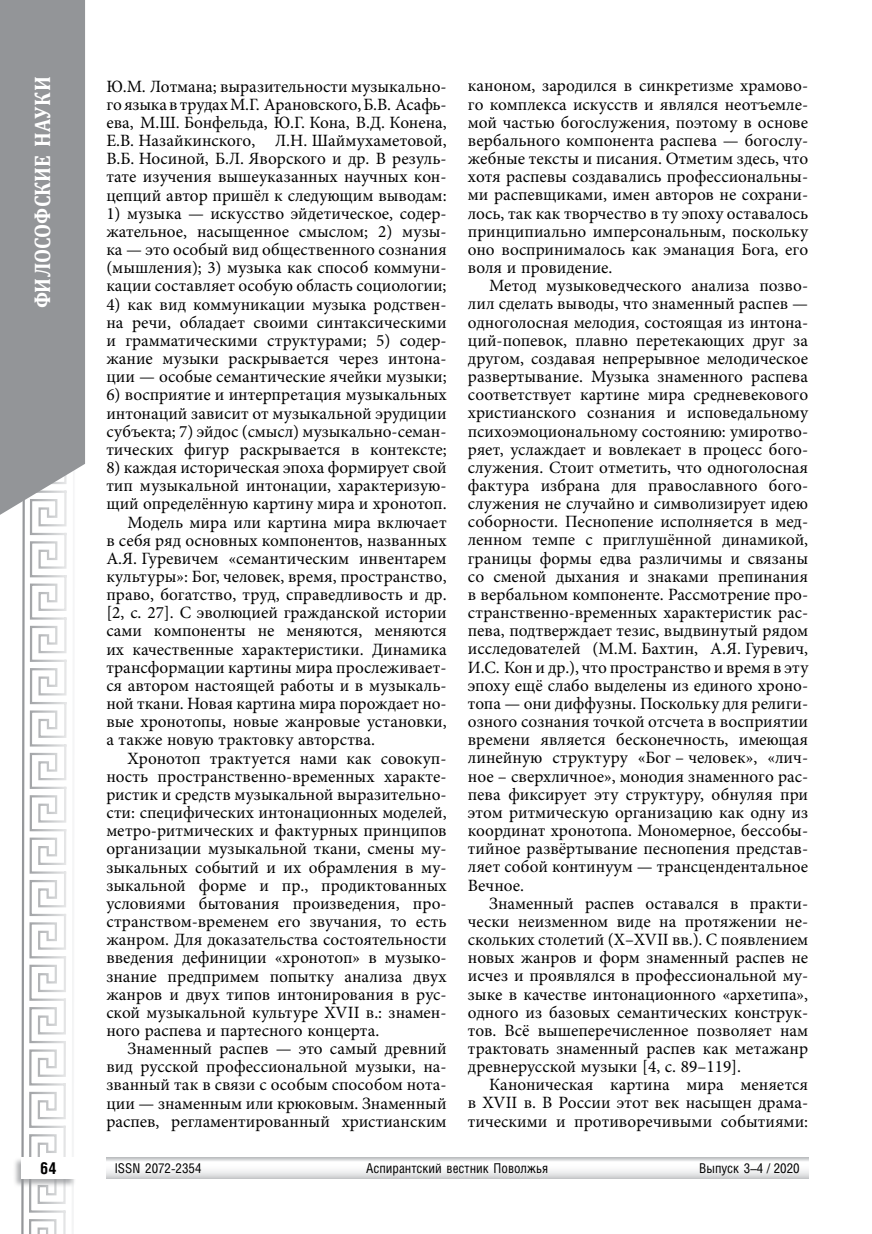
<style>
.page{position:relative;width:872px;height:1234px;background:#fff}
.page>*{position:absolute;margin:0;border:0;box-sizing:border-box;transform-origin:0 0}
.t1{font:700 22.5px "Cambria";letter-spacing:.005em;color:#fff;scale:.9 1}
.t2{font:17.25px/18.1px "Minion Pro";color:#000;text-align:justify}
.t3{font:700 16.5px "Helios Cond C";color:#000}
.t4{font:13.5px "Helios Cond C";color:#000}
</style>
<div class="page">
<svg style="left:21px;top:527px;width:52px;height:706px"></svg>
<svg style="left:0;top:0;width:85px;height:527px;background:#999b9e"></svg>
<svg style="left:106px;top:1157px;width:702px;height:21px"></svg>
<div style="left:12px;top:1156px;width:64px;height:31px;background:#939598;opacity:.75"></div>
<div style="left:21px;top:1157px;width:54px;height:21px;background:#fff"></div>
<h1 class="t1" style="left:27px;top:308px;width:259px;rotate:-90deg">ФИЛОСОФСКИЕ НАУКИ</h1>
<p class="t3" style="left:40px;top:1158px;width:18px">64</p>
<p class="t2" style="left:106px;top:77px;width:342px">Ю.М. Лотмана; выразительности музыкально&shy;го языка в трудах М.Г. Арановского, Б.В. Асафь&shy;ева, М.Ш. Бонфельда, Ю.Г. Кона, В.Д. Конена, Е.В. Назайкинского, Л.Н. Шаймухаметовой, В.Б. Носиной, Б.Л. Яворского и др. В резуль&shy;тате изучения вышеуказанных научных кон&shy;цепций автор пришёл к следующим выводам:</p>
<p class="t2" style="left:106px;top:204px;width:342px">1) музыка — искусство эйдетическое, содер&shy;жательное, насыщенное смыслом; 2) музы&shy;ка — это особый вид общественного сознания (мышления); 3) музыка как способ коммуни&shy;кации составляет особую область социологии;</p>
<p class="t2" style="left:106px;top:295px;width:342px">4) как вид коммуникации музыка родствен&shy;на речи, обладает своими синтаксическими и грамматическими структурами; 5) содер&shy;жание музыки раскрывается через интона&shy;ции — особые семантические ячейки музыки;</p>
<p class="t2" style="left:106px;top:386px;width:342px">6) восприятие и интерпретация музыкальных интонаций зависит от музыкальной эрудиции субъекта; 7) эйдос (смысл) музыкально-семан&shy;тических фигур раскрывается в контексте;</p>
<p class="t2" style="left:106px;top:458px;width:342px">8) каждая историческая эпоха формирует свой</p>
<p class="t2" style="left:106px;top:476px;width:342px">тип музыкальной интонации, характеризую-</p>
<p class="t2" style="left:106px;top:494px;width:342px">щий определённую картину мира и хронотоп.</p>
<p class="t2" style="left:128px;top:513px;width:320px">Модель мира или картина мира включает</p>
<p class="t2" style="left:106px;top:531px;width:342px">в себя ряд основных компонентов, названных</p>
<p class="t2" style="left:106px;top:549px;width:342px">А.Я. Гуревичем «семантическим инвентарем</p>
<p class="t2" style="left:106px;top:567px;width:342px">культуры»: Бог, человек, время, пространство,</p>
<p class="t2" style="left:106px;top:585px;width:342px">право, богатство, труд, справедливость и др.</p>
<p class="t2" style="left:106px;top:603px;width:342px">[2, с. 27]. С эволюцией гражданской истории</p>
<p class="t2" style="left:106px;top:621px;width:342px">сами компоненты не меняются, меняются</p>
<p class="t2" style="left:106px;top:640px;width:342px">их качественные характеристики. Динамика</p>
<p class="t2" style="left:106px;top:658px;width:342px">трансформации картины мира прослеживает-</p>
<p class="t2" style="left:106px;top:676px;width:342px">ся автором настоящей работы и в музыкаль-</p>
<p class="t2" style="left:106px;top:694px;width:342px">ной ткани. Новая картина мира порождает но-</p>
<p class="t2" style="left:106px;top:712px;width:342px">вые хронотопы, новые жанровые установки,</p>
<p class="t2" style="left:106px;top:730px;width:270px">а также новую трактовку авторства.</p>
<p class="t2" style="left:128px;top:749px;width:320px">Хронотоп трактуется нами как совокуп-</p>
<p class="t2" style="left:106px;top:767px;width:342px">ность пространственно-временных характе-</p>
<p class="t2" style="left:106px;top:785px;width:342px">ристик и средств музыкальной выразительно-</p>
<p class="t2" style="left:106px;top:803px;width:342px">сти: специфических интонационных моделей,</p>
<p class="t2" style="left:106px;top:821px;width:342px">метро-ритмических и фактурных принципов</p>
<p class="t2" style="left:106px;top:839px;width:342px">организации музыкальной ткани, смены му-</p>
<p class="t2" style="left:106px;top:857px;width:342px">зыкальных событий и их обрамления в му-</p>
<p class="t2" style="left:106px;top:876px;width:342px">зыкальной форме и пр., продиктованных</p>
<p class="t2" style="left:106px;top:894px;width:342px">условиями бытования произведения, про-</p>
<p class="t2" style="left:106px;top:912px;width:342px">странством-временем его звучания, то есть</p>
<p class="t2" style="left:106px;top:930px;width:342px">жанром. Для доказательства состоятельности</p>
<p class="t2" style="left:106px;top:948px;width:340px">введения дефиниции «хронотоп» в музыко-</p>
<p class="t2" style="left:106px;top:966px;width:342px">знание предпримем попытку анализа двух</p>
<p class="t2" style="left:106px;top:984px;width:342px">жанров и двух типов интонирования в рус-</p>
<p class="t2" style="left:106px;top:1003px;width:342px">ской музыкальной культуре XVII в.: знамен-</p>
<p class="t2" style="left:106px;top:1021px;width:274px">ного распева и партесного концерта.</p>
<p class="t2" style="left:128px;top:1039px;width:320px">Знаменный распев — это самый древний</p>
<p class="t2" style="left:106px;top:1057px;width:342px">вид русской профессиональной музыки, на-</p>
<p class="t2" style="left:106px;top:1075px;width:342px">званный так в связи с особым способом нота-</p>
<p class="t2" style="left:106px;top:1093px;width:342px">ции — знаменным или крюковым. Знаменный</p>
<p class="t2" style="left:106px;top:1111px;width:342px">распев, регламентированный христианским</p>
<p class="t2" style="left:468px;top:77px;width:342px">каноном, зародился в синкретизме храмово&shy;го комплекса искусств и являлся неотъемле&shy;мой частью богослужения, поэтому в основе вербального компонента распева — богослу&shy;жебные тексты и писания. Отметим здесь, что хотя распевы создавались профессиональны&shy;ми распевщиками, имен авторов не сохрани&shy;лось, так как творчество в ту эпоху оставалось принципиально имперсональным, поскольку оно воспринималось как эманация Бога, его воля и провидение.</p>
<p class="t2" style="left:468px;top:277px;width:342px;text-indent:21px">Метод музыковедческого анализа позво&shy;лил сделать выводы, что знаменный распев — одноголосная мелодия, состоящая из интона&shy;ций-попевок, плавно перетекающих друг за другом, создавая непрерывное мелодическое развертывание. Музыка знаменного распева соответствует картине мира средневекового христианского сознания и исповедальному психоэмоциональному состоянию: умиротво&shy;ряет, услаждает и вовлекает в процесс бого&shy;служения. Стоит отметить, что одноголосная фактура избрана для православного бого&shy;служения не случайно и символизирует идею соборности. Песнопение исполняется в мед&shy;ленном темпе с приглушённой динамикой, границы формы едва различимы и связаны со сменой дыхания и знаками препинания в вербальном компоненте. Рассмотрение про&shy;странственно-временных характеристик рас&shy;пева, подтверждает тезис, выдвинутый рядом исследователей (М.М. Бахтин, А.Я. Гуревич, И.С. Кон и др.), что пространство и время в эту эпоху ещё слабо выделены из единого хроно&shy;топа — они диффузны. Поскольку для религи&shy;озного сознания точкой отсчета в восприятии времени является бесконечность, имеющая линейную структуру «Бог – человек», «лич&shy;ное – сверхличное», монодия знаменного рас&shy;пева фиксирует эту структуру, обнуляя при этом ритмическую организацию как одну из координат хронотопа. Мономерное, бессобы&shy;тийное развёртывание песнопения представ&shy;ляет собой континуум — трансцендентальное Вечное.</p>
<p class="t2" style="left:468px;top:894px;width:342px;text-indent:21px">Знаменный распев оставался в практи&shy;чески неизменном виде на протяжении не&shy;скольких столетий (X–XVII вв.). С появлением новых жанров и форм знаменный распев не исчез и проявлялся в профессиональной му&shy;зыке в качестве интонационного «архетипа», одного из базовых семантических конструк&shy;тов. Всё вышеперечисленное позволяет нам трактовать знаменный распев как метажанр древнерусской музыки [4, с. 89–119].</p>
<p class="t2" style="left:468px;top:1075px;width:342px;text-indent:21px">Каноническая картина мира меняется в XVII в. В России этот век насыщен драма&shy;тическими и противоречивыми событиями:</p>
<p class="t4" style="left:115px;top:1159px;width:88px">ISSN 2072-2354</p>
<p class="t4" style="left:366px;top:1159px;width:183px">Аспирантский вестник Поволжья</p>
<p class="t4" style="left:699px;top:1159px;width:102px">Выпуск 3–4 / 2020</p>
</div>
